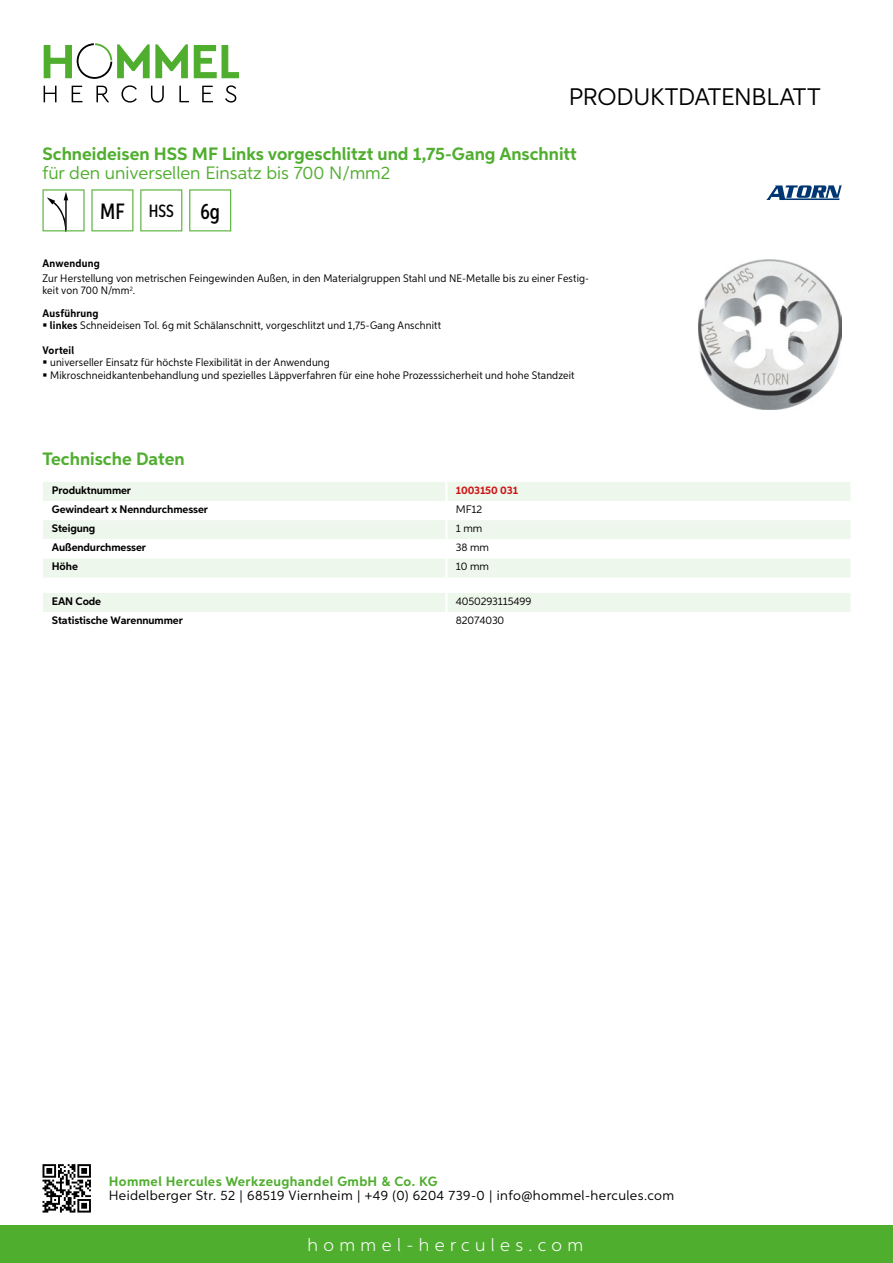
<style>
.page{position:relative;width:893px;height:1263px;background:#fff}
.page>*{position:absolute;margin:0;border:0;box-sizing:border-box;transform-origin:0 0}
.t1{font:24px "Aspira";letter-spacing:-.01em;color:#000}
.t2{font:500 22.2px "Aspira XX Nar";color:#000}
.t3{font:700 18px "Aspira";color:#50ae2f}
.t4{font:18px "Aspira";color:#50ae2f}
.t5{font:300 18px "Aspira";letter-spacing:.3em;color:#fff}
.t6{font:13.5px "Aspira";letter-spacing:.03em;color:#000}
.t7{font:700 13.5px "Aspira";letter-spacing:.03em;color:#50ae2f}
.t8{font:10.95px/12.8px "Aspira Nar";letter-spacing:.015em;color:#000}
.t9{font:700 10.95px "Aspira";letter-spacing:-.01em;color:#000}
.t10{font:10.95px "Aspira";letter-spacing:-.01em;color:#000}
.t11{font:700 10.95px "Aspira Nar";letter-spacing:.02em;color:#000}
.t12{font:700 10.95px "Aspira";letter-spacing:-.01em;color:#cd1013}
.s1{font-size:17.85px}
.s2{font-weight:700}
</style>
<div class="page">
<div style="left:0;top:1226px;width:893px;height:37px;background:#50ae2f"></div>
<svg style="left:43px;top:1164px;width:48px;height:48px"></svg>
<svg style="left:194px;top:45px;width:45px;height:33px"></svg>
<svg style="left:44px;top:43px;width:144px;height:36px"></svg>
<svg style="left:44px;top:86px;width:13px;height:16px"></svg>
<svg style="left:72px;top:86px;width:10px;height:16px"></svg>
<svg style="left:96px;top:86px;width:13px;height:16px"></svg>
<svg style="left:121px;top:85px;width:16px;height:18px"></svg>
<svg style="left:151px;top:86px;width:13px;height:17px"></svg>
<svg style="left:179px;top:86px;width:10px;height:16px"></svg>
<svg style="left:202px;top:86px;width:11px;height:16px"></svg>
<svg style="left:225px;top:85px;width:11px;height:18px"></svg>
<div style="left:43px;top:482px;width:807px;height:95px;background:#eef7eb"></div>
<svg style="left:43px;top:501px;width:807px;height:57px"></svg>
<hr style="left:445px;top:482px;width:3px;height:19px;background:#fff">
<hr style="left:445px;top:501px;width:3px;height:19px;background:#fff">
<hr style="left:445px;top:520px;width:3px;height:19px;background:#fff">
<hr style="left:445px;top:539px;width:3px;height:19px;background:#fff">
<hr style="left:445px;top:558px;width:3px;height:19px;background:#fff">
<div style="left:43px;top:593px;width:807px;height:19px;background:#eef7eb"></div>
<svg style="left:43px;top:189px;width:42px;height:42px"></svg>
<svg style="left:91px;top:189px;width:42px;height:42px"></svg>
<svg style="left:140px;top:189px;width:42px;height:42px"></svg>
<svg style="left:189px;top:189px;width:42px;height:42px"></svg>
<img style="left:698px;top:259px;width:144px;height:150px">
<svg style="left:766px;top:185px;width:76px;height:15px"></svg>
<h1 class="t1" style="left:569px;top:82px;width:253px">Produktdatenblatt</h1>
<h3 class="t3" style="left:43px;top:142px;width:536px">Schneideisen HSS MF Links vorgeschlitzt und 1,75-Gang Anschnitt</h3>
<h3 class="t4" style="left:43px;top:162px;width:349px">für den universellen Einsatz bis 700 N/mm2</h3>
<h2 class="t2" style="left:100px;top:197px;width:121px">MF <span class="s1">HSS</span> 6g</h2>
<p class="t11" style="left:43px;top:257px;width:59px">Anwendung</p>
<p class="t8" style="left:43px;top:273px;width:548px;line-height:12px">Zur Herstellung von metrischen Feingewinden Außen, in den Materialgruppen Stahl und NE-Metalle bis zu einer Festig&shy;keit von 700 N/mm<sup>2</sup>.</p>
<p class="t8" style="left:50px;top:306px;width:393px;text-indent:-7px"><span class="s2">Ausführung<br>linkes</span> Schneideisen Tol. 6g mit Schälanschnitt, vorgeschlitzt und 1,75-Gang Anschnitt</p>
<p class="t11" style="left:43px;top:343px;width:33px">Vorteil</p>
<p class="t8" style="left:50px;top:356px;width:526px">universeller Einsatz für höchste Flexibilität in der Anwendung<br>Mikroschneidkantenbehandlung und spezielles Läppverfahren für eine hohe Prozesssicherheit und hohe Standzeit</p>
<h3 class="t3" style="left:43px;top:448px;width:144px">Technische Daten</h3>
<p class="t9" style="left:52px;top:483px;width:81px">Produktnummer</p>
<p class="t12" style="left:456px;top:483px;width:64px">1003150 031</p>
<p class="t9" style="left:52px;top:502px;width:158px">Gewindeart x Nenndurchmesser</p>
<p class="t10" style="left:456px;top:502px;width:28px">MF12</p>
<p class="t9" style="left:52px;top:521px;width:45px">Steigung</p>
<p class="t10" style="left:456px;top:522px;width:28px">1 mm</p>
<p class="t9" style="left:52px;top:541px;width:96px">Außendurchmesser</p>
<p class="t10" style="left:456px;top:541px;width:35px">38 mm</p>
<p class="t9" style="left:52px;top:560px;width:28px">Höhe</p>
<p class="t10" style="left:456px;top:560px;width:35px">10 mm</p>
<p class="t9" style="left:52px;top:594px;width:51px">EAN Code</p>
<p class="t10" style="left:456px;top:594px;width:77px">4050293115499</p>
<p class="t9" style="left:52px;top:613px;width:132px">Statistische Warennummer</p>
<p class="t10" style="left:456px;top:613px;width:50px">82074030</p>
<p class="t7" style="left:109px;top:1172px;width:330px">Hommel Hercules Werkzeughandel GmbH &amp; Co. KG</p>
<p class="t6" style="left:109px;top:1187px;width:567px">Heidelberger Str. 52 | 68519 Viernheim | +49 (0) 6204 739-0 | info@hommel-hercules.com</p>
<h3 class="t5" style="left:307px;top:1234px;width:277px">hommel-hercules.com</h3>
</div>
